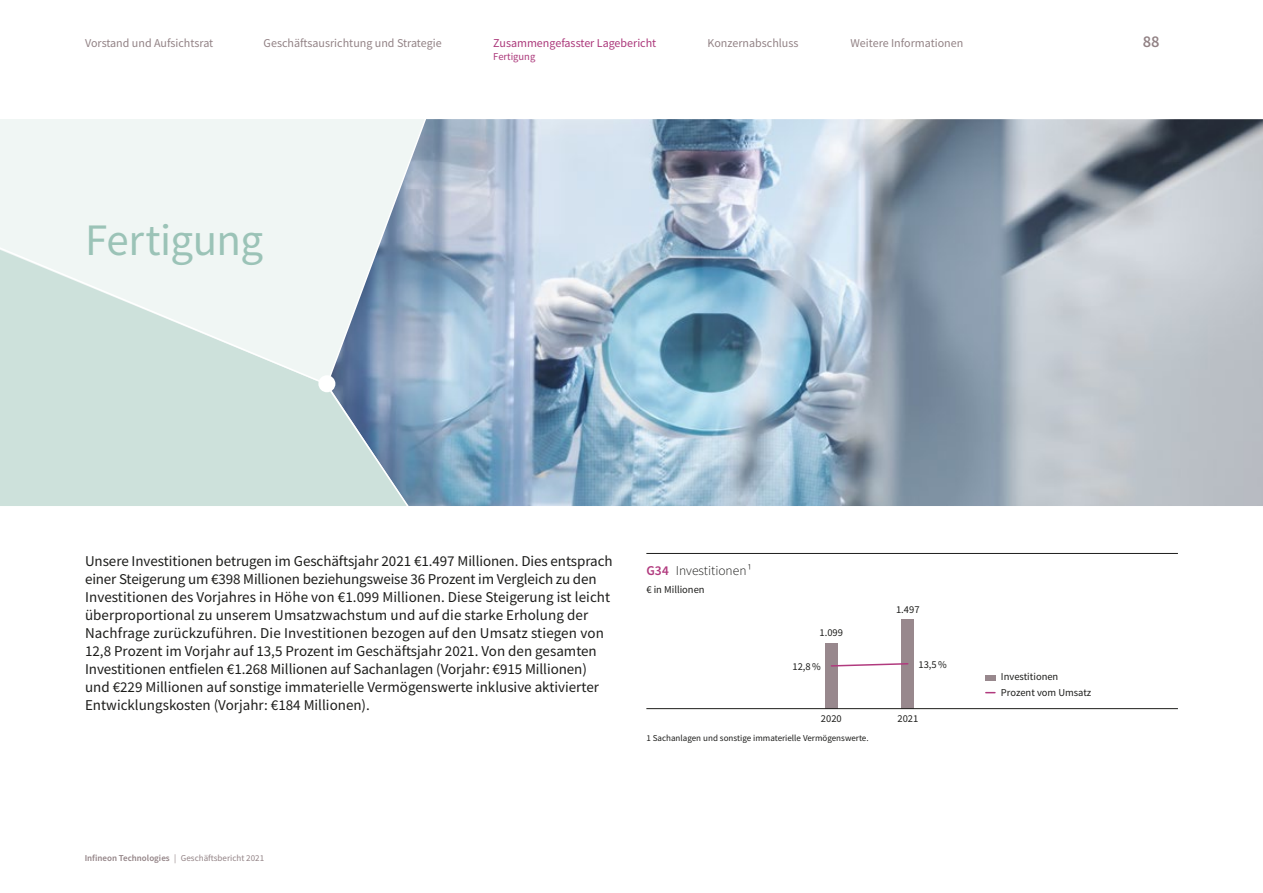
<style>
.page{position:relative;width:1263px;height:893px;background:#fff}
.page>*{position:absolute;margin:0;border:0;box-sizing:border-box;transform-origin:0 0}
.t1{font:45px "Source Sans Pro";letter-spacing:-.01em;color:#9bc3b7}
.t2{font:600 16.5px "Source Sans Pro";color:#928285}
.t3{font:15px/18px "Source Sans Pro";color:#1d1d1b}
.t4{font:300 13.5px "Source Sans Pro";color:#1d1d1b}
.t5{font:12px "Source Sans Pro";color:#928285}
.t6{font:12px "Source Sans Pro";color:#ab377a}
.t7{font:10.5px/15.3px "Source Sans Pro";color:#1d1d1b}
.t8{font:10.5px "Source Sans Pro";color:#ab377a}
.t9{font:9px "Source Sans Pro";color:#1d1d1b}
.t10{font:9px "Source Sans Pro";color:#928285}
.s1{font-weight:600;color:#b13a7e}
.s2{font-weight:600}
</style>
<div class="page">
<div style="left:0;top:119px;width:466px;height:387px;background:#f0f6f4"></div>
<div style="left:825px;top:643px;width:13px;height:65px;background:#98888d"></div>
<div style="left:901px;top:619px;width:13px;height:89px;background:#98888d"></div>
<svg style="left:830px;top:663px;width:79px;height:4px"></svg>
<hr style="left:646px;top:708px;width:532px;height:1px;background:#1d1d1b">
<hr style="left:646px;top:553px;width:532px;height:1px;background:#1d1d1b">
<div style="left:985px;top:675px;width:11px;height:5px;background:#98888d"></div>
<img style="left:412px;top:119px;width:851px;height:387px">
<svg style="left:0;top:248px;width:412px;height:258px"></svg>
<div style="left:318px;top:375px;width:17px;height:17px;background:#fff;border-radius:50%"></div>
<svg style="left:325px;top:119px;width:103px;height:267px"></svg>
<p class="t5" style="left:85px;top:35px;width:130px">Vorstand und Aufsichtsrat</p>
<p class="t5" style="left:264px;top:35px;width:179px">Geschäftsausrichtung und Strategie</p>
<p class="t5" style="left:708px;top:35px;width:92px">Konzernabschluss</p>
<p class="t5" style="left:850px;top:35px;width:114px">Weitere Informationen</p>
<p class="t2" style="left:1143px;top:31px;width:18px">88</p>
<p class="t6" style="left:493px;top:35px;width:165px">Zusammengefasster Lagebericht</p>
<p class="t8" style="left:493px;top:49px;width:44px">Fertigung</p>
<h1 class="t1" style="left:85px;top:211px;width:180px">Fertigung</h1>
<p class="t3" style="left:85px;top:552px;width:529px">Unsere Investitionen betrugen im Geschäftsjahr 2021 €1.497 Millionen. Dies entsprach einer Steigerung um €398 Millionen beziehungsweise 36 Prozent im Vergleich zu den Investitionen des Vorjahres in Höhe von €1.099 Millionen. Diese Steigerung ist leicht überproportional zu unserem Umsatzwachstum und auf die starke Erholung der Nachfrage zurückzuführen. Die Investitionen bezogen auf den Umsatz stiegen von 12,8 Prozent im Vorjahr auf 13,5 Prozent im Geschäftsjahr 2021. Von den gesamten Investitionen entfielen €1.268 Millionen auf Sachanlagen (Vorjahr: €915 Millionen) und €229 Millionen auf sonstige immaterielle Vermögenswerte inklusive aktivierter Entwicklungskosten (Vorjahr: €184 Millionen).</p>
<p class="t4" style="left:646px;top:562px;width:107px"><span class="s1">G34</span> Investitionen¹</p>
<p class="t7" style="left:646px;top:581px;width:60px">€ in Millionen</p>
<p class="t7" style="left:819px;top:625px;width:25px">1.099</p>
<p class="t7" style="left:896px;top:601px;width:25px">1.497</p>
<p class="t7" style="left:792px;top:659px;width:30px">12,8%</p>
<p class="t7" style="left:918px;top:656px;width:30px">13,5%</p>
<p class="t7" style="left:821px;top:711px;width:22px">2020</p>
<p class="t7" style="left:897px;top:711px;width:22px">2021</p>
<p class="t9" style="left:646px;top:732px;width:224px">1 Sachanlagen und sonstige immaterielle Vermögenswerte.</p>
<p class="t10" style="left:85px;top:852px;width:181px"><span class="s2">Infineon Technologies</span> | Geschäftsbericht 2021</p>
<p class="t7" style="left:1001px;top:669px;width:92px">Investitionen<br>Prozent vom Umsatz</p>
</div>
